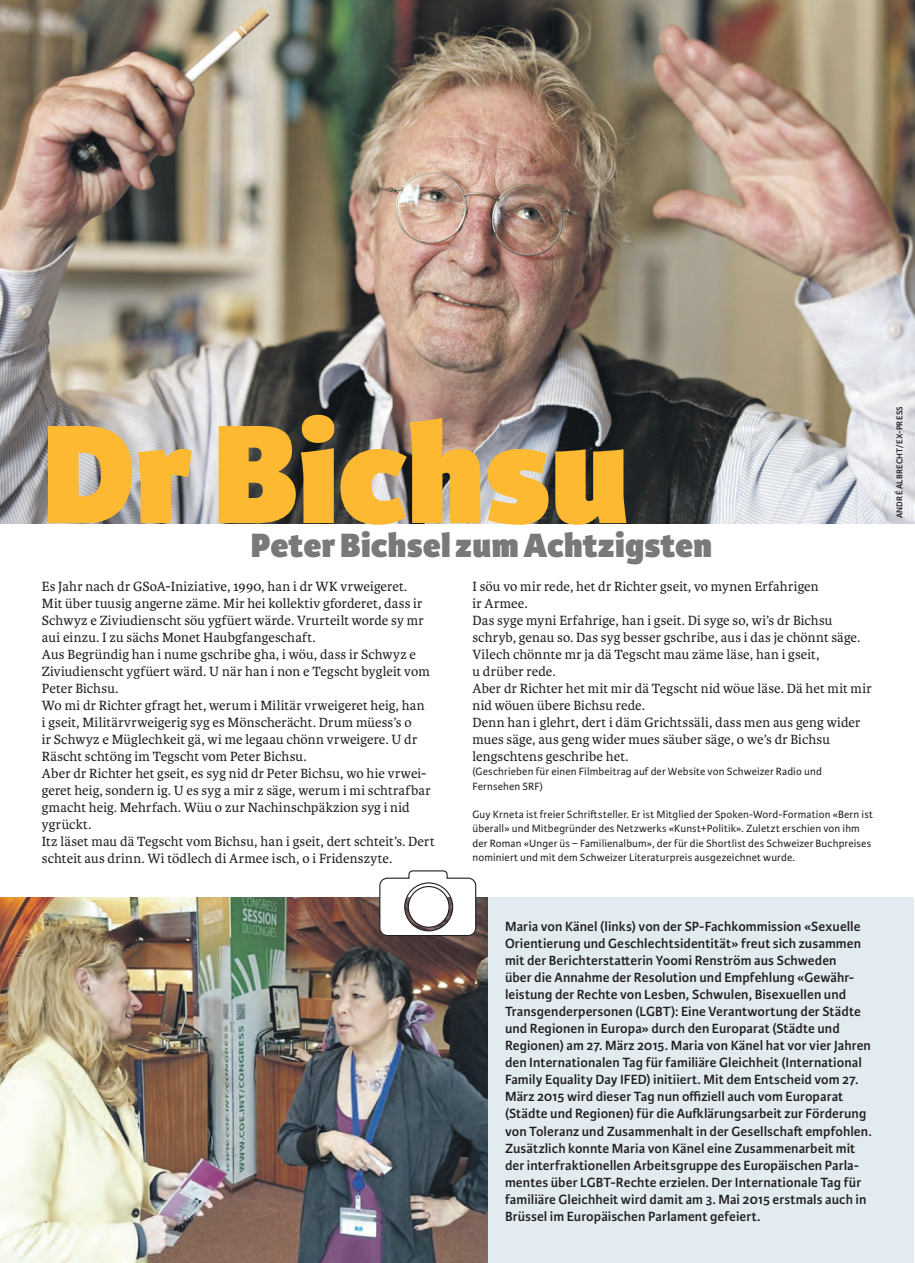
<style>
.page{position:relative;width:915px;height:1263px;background:#fff}
.page>*{position:absolute;margin:0;border:0;box-sizing:border-box;transform-origin:0 0}
.t1{font:800 150px "Karmina Sans";letter-spacing:-.005em;color:#fdb931}
.t2{font:800 36px "Karmina Sans";letter-spacing:.005em;color:#787a7a}
.t3{font:14.25px/17px "Karmina";letter-spacing:.01em;color:#231f20}
.t4{font:600 14.25px/17px "Karmina Sans";letter-spacing:.005em;color:#231f20}
.t5{font:11.25px/14.2px "Karmina Sans";letter-spacing:.01em;color:#231f20}
.t6{font:600 9px "Karmina Sans";letter-spacing:.03em;color:#231f20}
</style>
<div class="page">
<div style="left:0;top:897px;width:912px;height:366px;background:#dce9ee"></div>
<img style="left:0;top:0;width:914px;height:523px">
<img style="left:0;top:897px;width:488px;height:366px">
<svg style="left:378px;top:870px;width:98px;height:67px"></svg>
<h1 class="t1" style="left:42px;top:385px;width:588px">Dr Bichsu</h1>
<h2 class="t2" style="left:251px;top:524px;width:462px">Peter Bichsel zum Achtzigsten</h2>
<p class="t3" style="left:42px;top:578px;width:394px">Es Jahr nach dr GSoA-Iniziative, 1990, han i dr WK vrweigeret.<br>Mit über tuusig angerne zäme. Mir hei kollektiv gforderet, dass ir Schwyz e Ziviudienscht söu ygfüert wärde. Vrurteilt worde sy mr aui einzu. I zu sächs Monet Haubgfangeschaft.<br>Aus Begründig han i nume gschribe gha, i wöu, dass ir Schwyz e Ziviudienscht ygfüert wärd. U när han i non e Tegscht bygleit vom Peter Bichsu.<br>Wo mi dr Richter gfragt het, werum i Militär vrweigeret heig, han<br>i gseit, Militärvrweigerig syg es Mönscherächt. Drum müess’s o<br>ir Schwyz e Müglechkeit gä, wi me legaau chönn vrweigere. U dr Räscht schtöng im Tegscht vom Peter Bichsu.<br>Aber dr Richter het gseit, es syg nid dr Peter Bichsu, wo hie vrwei&shy;geret heig, sondern ig. U es syg a mir z säge, werum i mi schtrafbar gmacht heig. Mehrfach. Wüu o zur Nachinschpäkzion syg i nid ygrückt.<br>Itz läset mau dä Tegscht vom Bichsu, han i gseit, dert schteit’s. Dert schteit aus drinn. Wi tödlech di Armee isch, o i Fridenszyte.</p>
<p class="t3" style="left:472px;top:578px;width:400px">I söu vo mir rede, het dr Richter gseit, vo mynen Erfahrigen<br>ir Armee.<br>Das syge myni Erfahrige, han i gseit. Di syge so, wi’s dr Bichsu schryb, genau so. Das syg besser gschribe, aus i das je chönnt säge.<br>Vilech chönnte mr ja dä Tegscht mau zäme läse, han i gseit,<br>u drüber rede.<br>Aber dr Richter het mit mir dä Tegscht nid wöue läse. Dä het mit mir nid wöuen übere Bichsu rede.<br>Denn han i glehrt, dert i däm Grichtssäli, dass men aus geng wider mues säge, aus geng wider mues säuber säge, o we’s dr Bichsu lengschtens geschribe het.</p>
<p class="t5" style="left:472px;top:765px;width:351px">(Geschrieben für einen Filmbeitrag auf der Website von Schweizer Radio und<br>Fernsehen SRF)</p>
<p class="t5" style="left:472px;top:808px;width:402px">Guy Krneta ist freier Schriftsteller. Er ist Mitglied der Spoken-Word-Formation «Bern ist überall» und Mitbegründer des Netzwerks «Kunst+Politik». Zuletzt erschien von ihm der Roman «Unger üs – Familienalbum», der für die Shortlist des Schweizer Buchpreises nominiert und mit dem Schweizer Literaturpreis ausgezeichnet wurde.</p>
<p class="t6" style="left:894px;top:518px;width:114px;rotate:-90deg">ANDRÉ ALBRECHT/EX-PRESS</p>
<p class="t4" style="left:505px;top:918px;width:368px">Maria von Känel (links) von der SP-Fachkommission «Sexuelle Orientierung und Geschlechtsidentität» freut sich zusammen mit der Berichterstatterin Yoomi Renström aus Schweden<br>über die Annahme der Resolution und Empfehlung «Gewähr&shy;leistung der Rechte von Lesben, Schwulen, Bisexuellen und Transgenderpersonen (LGBT): Eine Verantwortung der Städte und Regionen in Europa» durch den Europarat (Städte und Regionen) am 27. März 2015. Maria von Känel hat vor vier Jahren den Internationalen Tag für familiäre Gleichheit (International Family Equality Day IFED) initiiert. Mit dem Entscheid vom 27.<br>März 2015 wird dieser Tag nun offiziell auch vom Europarat (Städte und Regionen) für die Aufklärungsarbeit zur Förderung von Toleranz und Zusammenhalt in der Gesellschaft empfohlen.<br>Zusätzlich konnte Maria von Känel eine Zusammenarbeit mit der interfraktionellen Arbeitsgruppe des Europäischen Parla&shy;mentes über LGBT-Rechte erzielen. Der Internationale Tag für familiäre Gleichheit wird damit am 3. Mai 2015 erstmals auch in Brüssel im Europäischen Parlament gefeiert.</p>
</div>
